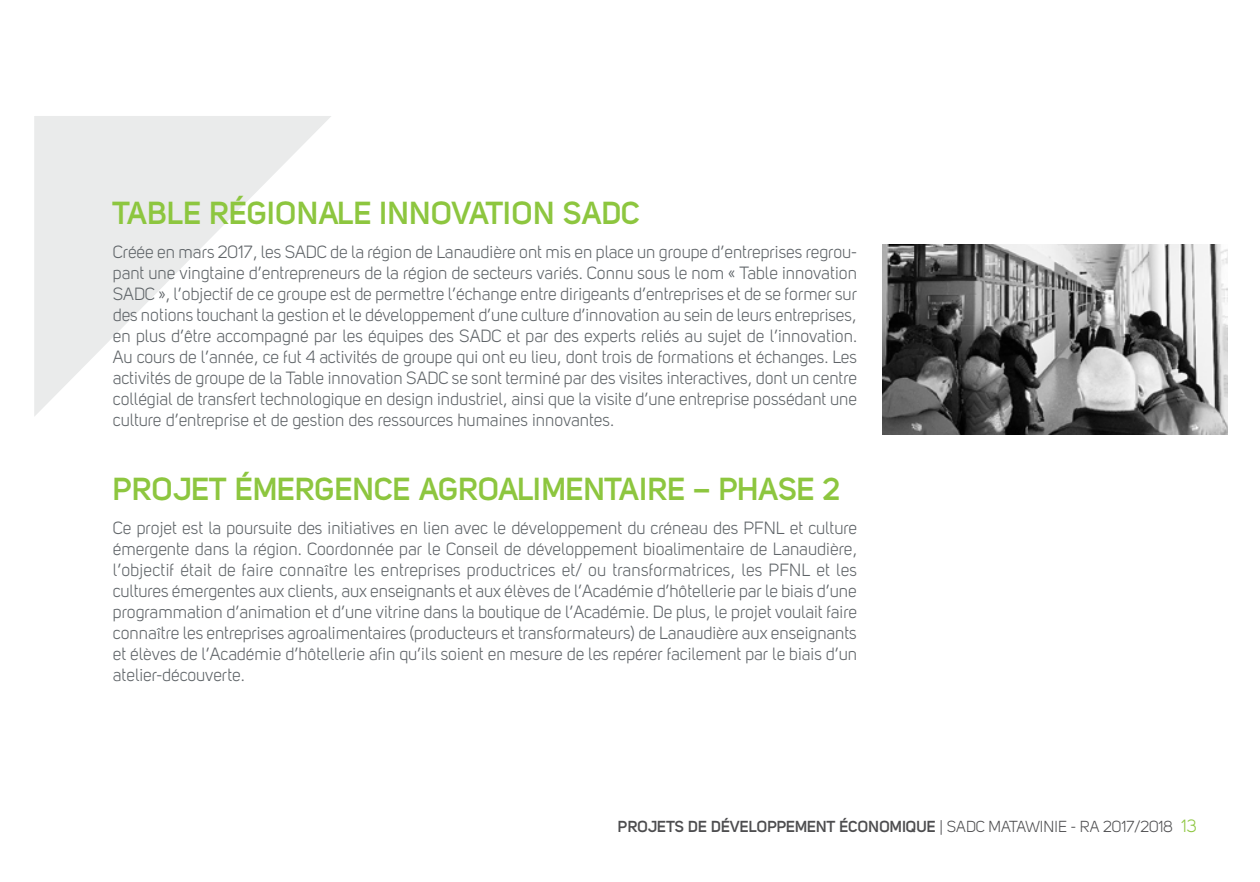
<style>
.page{position:relative;width:1260px;height:882px;background:#fff}
.page>*{position:absolute;margin:0;border:0;box-sizing:border-box;transform-origin:0 0}
.t1{font:700 31.5px "Uni Sans Semi";color:#8dc63f}
.t2{font:17.5px/21px "Uni Sans Book";color:#5e6367;text-align:justify}
.t3{font:700 15.75px "Uni Sans Semi";color:#4d4d4f}
.s1{font-family:"Uni Sans Book";font-weight:400}
.s2{font-family:"Uni Sans Book";font-weight:400;font-size:17.5px;color:#8dc63f}
</style>
<div class="page">
<svg style="left:34px;top:116px;width:297px;height:300px;fill:#eeefef"></svg>
<img style="left:883px;top:244px;width:344px;height:191px">
<h1 class="t1" style="left:113px;top:194px;width:529px">TABLE RÉGIONALE INNOVATION SADC</h1>
<p class="t2" style="left:113px;top:241px;width:746px">Créée en mars 2017, les SADC de la région de Lanaudière ont mis en place un groupe d’entreprises regrou&shy;pant une vingtaine d’entrepreneurs de la région de secteurs variés. Connu sous le nom « Table innovation SADC », l’objectif de ce groupe est de permettre l’échange entre dirigeants d’entreprises et de se former sur des notions touchant la gestion et le développement d’une culture d’innovation au sein de leurs entreprises, en plus d’être accompagné par les équipes des SADC et par des experts reliés au sujet de l’innovation.<br>Au cours de l’année, ce fut 4 activités de groupe qui ont eu lieu, dont trois de formations et échanges. Les activités de groupe de la Table innovation SADC se sont terminé par des visites interactives, dont un centre collégial de transfert technologique en design industriel, ainsi que la visite d’une entreprise possédant une culture d’entreprise et de gestion des ressources humaines innovantes.</p>
<h1 class="t1" style="left:113px;top:470px;width:729px">PROJET ÉMERGENCE AGROALIMENTAIRE – PHASE 2</h1>
<p class="t2" style="left:113px;top:517px;width:746px">Ce projet est la poursuite des initiatives en lien avec le développement du créneau des PFNL et culture émergente dans la région. Coordonnée par le Conseil de développement bioalimentaire de Lanaudière, l’objectif était de faire connaître les entreprises productrices et/ ou transformatrices, les PFNL et les cultures émergentes aux clients, aux enseignants et aux élèves de l’Académie d’hôtellerie par le biais d’une programmation d’animation et d’une vitrine dans la boutique de l’Académie. De plus, le projet voulait faire connaître les entreprises agroalimentaires (producteurs et transformateurs) de Lanaudière aux enseignants et élèves de l’Académie d’hôtellerie afin qu’ils soient en mesure de les repérer facilement par le biais d’un atelier-découverte.</p>
<p class="t3" style="left:618px;top:817px;width:581px">PROJETS DE DÉVELOPPEMENT ÉCONOMIQUE <span class="s1">| SADC MATAWINIE - RA 2017/2018</span> <span class="s2">13</span></p>
</div>
